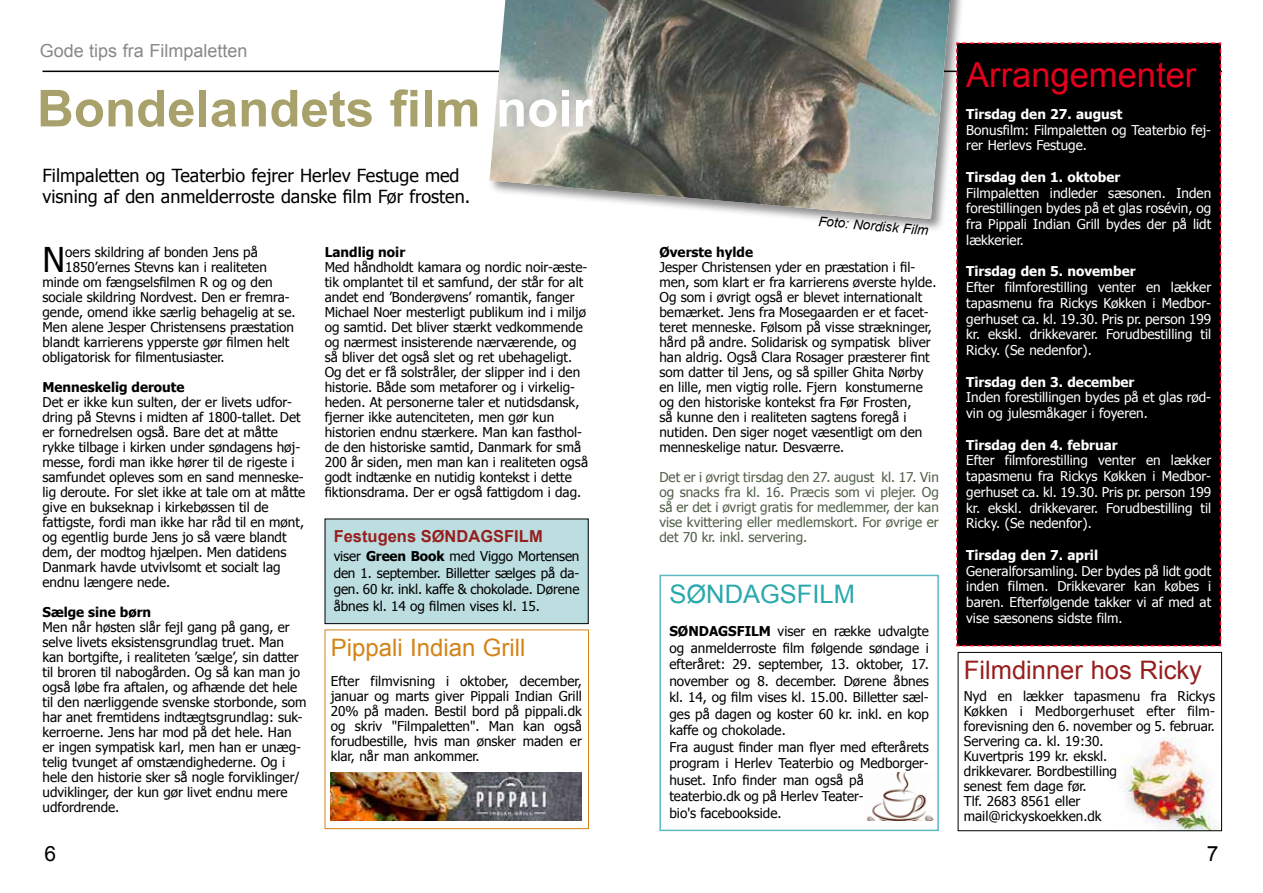
<style>
.page{position:relative;width:1263px;height:893px;background:#fff}
.page>*{position:absolute;margin:0;border:0;box-sizing:border-box;transform-origin:0 0}
.t1{font:700 51px "Arial";color:#a8a16b}
.t2{font:34.5px "Arial";color:#e2001c}
.t3{font:34.2px "Tahoma";color:#000}
.t4{font:25.5px "Arial";color:#961f1e}
.t5{font:25.5px "Arial";color:#2aa8ad}
.t6{font:24px "Arial";color:#d48316}
.t7{font:21px "Arial";color:#000}
.t8{font:18px/21px "Tahoma";color:#000}
.t9{font:18px "Arial";color:#87888a}
.t10{font:700 16.5px "Arial";color:#961f1e}
.t11{font:13.5px/15px "Tahoma";color:#000}
.t12{font:13.5px/15.8px "Tahoma";color:#fff;text-align:justify}
.t13{font:13.5px/15px "Tahoma";color:#516049;text-align:justify}
.t14{font:700 13.5px "Tahoma";color:#fff}
.t15{font:700 13.5px "Tahoma";color:#000}
.t16{font:italic 13.5px "Arial";color:#000}
.s1{color:#fff}
.s2{font-weight:700}
</style>
<div class="page">
<hr style="left:43px;top:71px;width:588px;height:1px;background:#000">
<div style="left:956px;top:42px;width:266px;height:605px;background:#000"></div>
<img style="left:1124px;top:737px;width:96px;height:92px">
<div style="left:958px;top:652px;width:264px;height:179px;border:1px solid #000"></div>
<div style="left:488px;top:0;width:477px;height:233px;background:#000;opacity:.46"></div>
<img style="left:490px;top:0;width:460px;height:219px">
<div style="left:659px;top:575px;width:280px;height:256px;border:2px solid #5eb8c0"></div>
<div style="left:325px;top:519px;width:263px;height:105px;background:#bddee1"></div>
<div style="left:325px;top:519px;width:263px;height:105px;border:1px solid #000"></div>
<img style="left:867px;top:772px;width:66px;height:48px">
<div style="left:325px;top:630px;width:264px;height:199px;background:#fff;border:1px solid #d48316"></div>
<img style="left:331px;top:772px;width:251px;height:48px">
<h3 class="t9" style="left:40px;top:39px;width:209px">Gode tips fra Filmpaletten</h3>
<h1 class="t1" style="left:37px;top:75px;width:557px">Bondelandets film <span class="s1">noir</span></h1>
<h3 class="t8" style="left:43px;top:165px;width:429px">Filmpaletten og Teaterbio fejrer Herlev Festuge med visning af den anmelderroste danske film Før frosten.</h3>
<h3 class="t3" style="left:43px;top:236px;width:24px">N</h3>
<p class="t11" style="left:65px;top:244px;width:194px">oers skildring af bonden Jens på</p>
<p class="t11" style="left:65px;top:259px;width:203px">1850’ernes Stevns kan i realiteten</p>
<p class="t11" style="left:43px;top:274px;width:232px">minde om fængselsfilmen R og og den</p>
<p class="t11" style="left:43px;top:289px;width:249px">sociale skildring Nordvest. Den er fremra-</p>
<p class="t11" style="left:43px;top:304px;width:254px">gende, omend ikke særlig behagelig at se.</p>
<p class="t11" style="left:43px;top:319px;width:253px">Men alene Jesper Christensens præstation</p>
<p class="t11" style="left:43px;top:334px;width:248px">blandt karrierens ypperste gør filmen helt</p>
<p class="t11" style="left:43px;top:349px;width:184px">obligatorisk for filmentusiaster.</p>
<p class="t15" style="left:43px;top:377px;width:144px">Menneskelig deroute</p>
<p class="t11" style="left:43px;top:394px;width:264px">Det er ikke kun sulten, der er livets udfor&shy;dring på Stevns i midten af 1800-tallet. Det er fornedrelsen også. Bare det at måtte rykke tilbage i kirken under søndagens høj&shy;messe, fordi man ikke hører til de rigeste i samfundet opleves som en sand menneske&shy;lig deroute. For slet ikke at tale om at måtte give en bukseknap i kirkebøssen til de fattigste, fordi man ikke har råd til en mønt, og egentlig burde Jens jo så være blandt dem, der modtog hjælpen. Men datidens Danmark havde utvivlsomt et socialt lag endnu længere nede.</p>
<p class="t15" style="left:43px;top:602px;width:110px">Sælge sine børn</p>
<p class="t11" style="left:43px;top:619px;width:265px">Men når høsten slår fejl gang på gang, er selve livets eksistensgrundlag truet. Man kan bortgifte, i realiteten ’sælge’, sin datter til broren til nabogården. Og så kan man jo også løbe fra aftalen, og afhænde det hele til den nærliggende svenske storbonde, som har anet fremtidens indtægtsgrundlag: suk&shy;kerroerne. Jens har mod på det hele. Han er ingen sympatisk karl, men han er unæg&shy;telig tvunget af omstændighederne. Og i hele den historie sker så nogle forviklinger/ udviklinger, der kun gør livet endnu mere udfordrende.</p>
<p class="t15" style="left:325px;top:242px;width:82px">Landlig noir</p>
<p class="t11" style="left:325px;top:259px;width:265px">Med håndholdt kamara og nordic noir-æste&shy;tik omplantet til et samfund, der står for alt andet end ’Bonderøvens’ romantik, fanger Michael Noer mesterligt publikum ind i miljø og samtid. Det bliver stærkt vedkommende og nærmest insisterende nærværende, og så bliver det også slet og ret ubehageligt.<br>Og det er få solstråler, der slipper ind i den historie. Både som metaforer og i virkelig&shy;heden. At personerne taler et nutidsdansk, fjerner ikke autenciteten, men gør kun historien endnu stærkere. Man kan fasthol&shy;de den historiske samtid, Danmark for små 200 år siden, men man kan i realiteten også godt indtænke en nutidig kontekst i dette fiktionsdrama. Der er også fattigdom i dag.</p>
<p class="t10" style="left:334px;top:525px;width:211px">Festugens SØNDAGSFILM</p>
<p class="t11" style="left:334px;top:548px;width:247px;line-height:16.5px;text-align:justify">viser <span class="s2">Green Book</span> med Viggo Mortensen den 1. september. Billetter sælges på da&shy;gen. 60 kr. inkl. kaffe &amp; chokolade. Dørene åbnes kl. 14 og filmen vises kl. 15.</p>
<h3 class="t6" style="left:331px;top:631px;width:196px">Pippali Indian Grill</h3>
<p class="t11" style="left:331px;top:672px;width:253px;text-align:justify">Efter filmvisning i oktober, december, januar og marts giver Pippali Indian Grill 20% på maden. Bestil bord på pippali.dk og skriv "Filmpaletten". Man kan også forudbestille, hvis man ønsker maden er klar, når man ankommer.</p>
<p class="t16" style="left:819px;top:212px;width:112px;rotate:5deg">Foto: Nordisk Film</p>
<p class="t15" style="left:659px;top:242px;width:95px">Øverste hylde</p>
<p class="t11" style="left:659px;top:259px;width:279px">Jesper Christensen yder en præstation i fil&shy;men, som klart er fra karrierens øverste hylde.<br>Og som i øvrigt også er blevet internationalt bemærket. Jens fra Mosegaarden er et facet&shy;teret menneske. Følsom på visse strækninger, hård på andre. Solidarisk og sympatisk bliver han aldrig. Også Clara Rosager præsterer fint som datter til Jens, og så spiller Ghita Nørby en lille, men vigtig rolle. Fjern konstumerne og den historiske kontekst fra Før Frosten,<br>så kunne den i realiteten sagtens foregå i nutiden. Den siger noget væsentligt om den menneskelige natur. Desværre.</p>
<p class="t13" style="left:659px;top:469px;width:281px">Det er i øvrigt tirsdag den 27. august kl. 17. Vin og snacks fra kl. 16. Præcis som vi plejer. Og så er det i øvrigt gratis for medlemmer, der kan vise kvittering eller medlemskort. For øvrige er det 70 kr. inkl. servering.</p>
<h3 class="t5" style="left:669px;top:578px;width:187px">SØNDAGSFILM</h3>
<p class="t11" style="left:669px;top:622px;width:261px;line-height:16.5px"><span class="s2">SØNDAGSFILM</span> viser en række udvalgte og anmelderroste film følgende søndage i efteråret: 29. september, 13. oktober, 17. november og 8. december. Dørene åbnes kl. 14, og film vises kl. 15.00. Billetter sæl&shy;ges på dagen og koster 60 kr. inkl. en kop kaffe og chokolade.<br>Fra august finder man flyer med efterårets program i Herlev Teaterbio og Medborger&shy;huset. Info finder man også på teaterbio.dk og på Herlev Teater-<br>bio's facebookside.</p>
<h2 class="t2" style="left:966px;top:52px;width:232px">Arrangementer</h2>
<p class="t14" style="left:966px;top:104px;width:158px">Tirsdag den 27. august</p>
<p class="t12" style="left:966px;top:121px;width:246px">Bonusfilm: Filmpaletten og Teaterbio fej&shy;rer Herlevs Festuge.</p>
<p class="t14" style="left:966px;top:167px;width:156px">Tirsdag den 1. oktober</p>
<p class="t12" style="left:966px;top:184px;width:246px">Filmpaletten indleder sæsonen. Inden forestillingen bydes på et glas rosévin, og fra Pippali Indian Grill bydes der på lidt lækkerier.</p>
<p class="t14" style="left:966px;top:262px;width:171px">Tirsdag den 5. november</p>
<p class="t12" style="left:966px;top:279px;width:246px">Efter filmforestilling venter en lækker tapasmenu fra Rickys Køkken i Medbor&shy;gerhuset ca. kl. 19.30. Pris pr. person 199 kr. ekskl. drikkevarer. Forudbestilling til Ricky. (Se nedenfor).</p>
<p class="t14" style="left:966px;top:372px;width:170px">Tirsdag den 3. december</p>
<p class="t12" style="left:966px;top:389px;width:246px">Inden forestillingen bydes på et glas rød&shy;vin og julesmåkager i foyeren.</p>
<p class="t14" style="left:966px;top:435px;width:153px">Tirsdag den 4. februar</p>
<p class="t12" style="left:966px;top:452px;width:246px">Efter filmforestilling venter en lækker tapasmenu fra Rickys Køkken i Medbor&shy;gerhuset ca. kl. 19.30. Pris pr. person 199 kr. ekskl. drikkevarer. Forudbestilling til Ricky. (Se nedenfor).</p>
<p class="t14" style="left:966px;top:545px;width:133px">Tirsdag den 7. april</p>
<p class="t12" style="left:966px;top:562px;width:246px">Generalforsamling. Der bydes på lidt godt inden filmen. Drikkevarer kan købes i baren. Efterfølgende takker vi af med at vise sæsonens sidste film.</p>
<h3 class="t4" style="left:964px;top:653px;width:240px">Filmdinner hos Ricky</h3>
<p class="t11" style="left:964px;top:688px;width:253px">Nyd en lækker tapasmenu fra Rickys<br>Køkken i Medborgerhuset efter film-- forevisning den 6. november og 5. februar.<br>Servering ca. kl. 19:30.<br>Kuvertpris 199 kr. ekskl.<br>drikkevarer. Bordbestilling<br>senest fem dage før.<br>Tlf. 2683 8561 eller mail@rickyskoekken.dk</p>
<h3 class="t7" style="left:44px;top:840px;width:13px">6</h3>
<h3 class="t7" style="left:1207px;top:840px;width:13px">7</h3>
</div>
